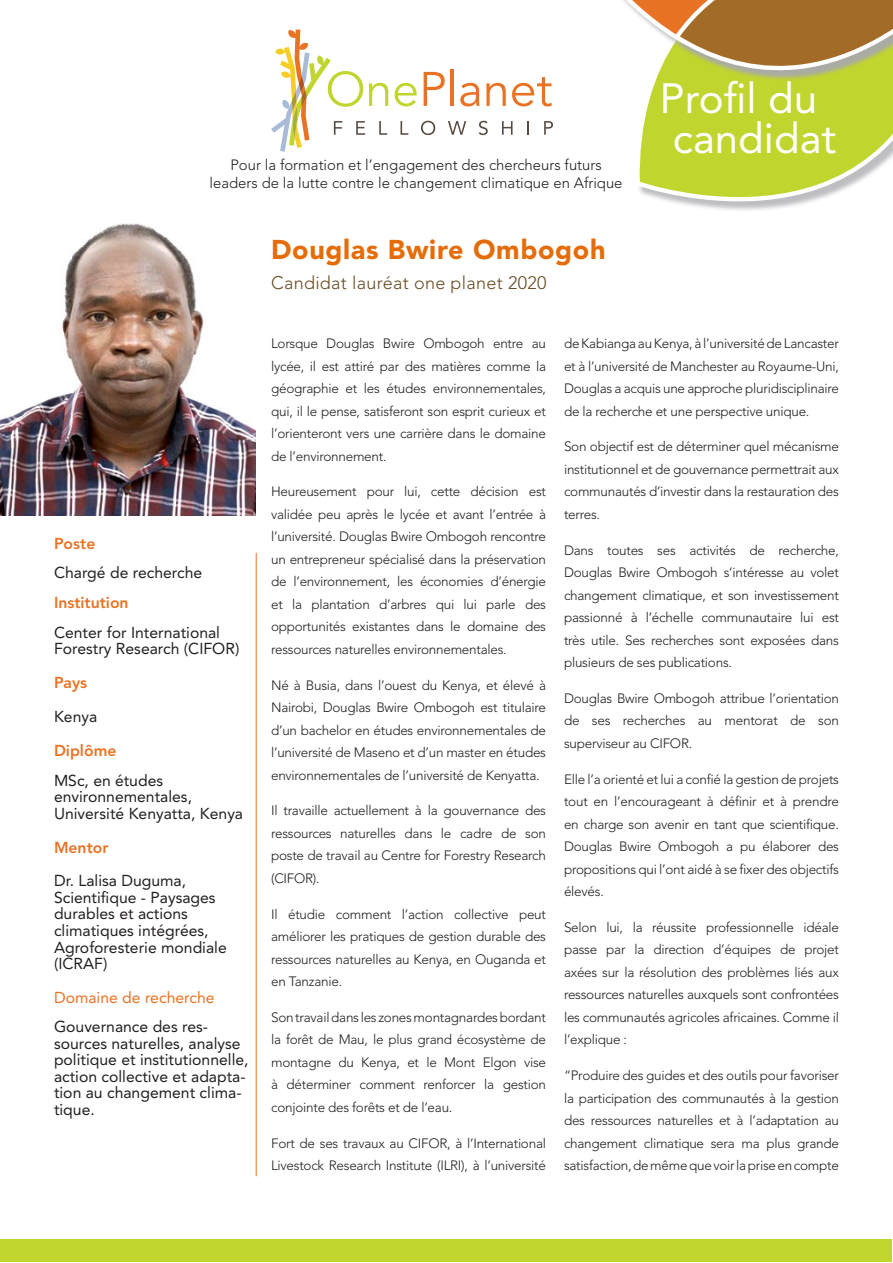
<style>
.page{position:relative;width:893px;height:1263px;background:#fff}
.page>*{position:absolute;margin:0;border:0;box-sizing:border-box;transform-origin:0 0}
.t1{font:42px "Avenir LT Std";color:#fff}
.t2{font:900 27px "Avenir LT Std";letter-spacing:.025em;color:#e56d09}
.t3{font:300 18px "Avenir LT Std";letter-spacing:.015em;color:#664b21}
.Body_Text{font:15.75px/16.5px "Avenir LT Std";color:#231f20}
.Body_Text-2{font:800 15.75px "Avenir LT Std";color:#e97324}
.Body_Text-3{font:15.75px "Avenir LT Std";color:#e97324}
.Body_Text_1{font:15.75px "Avenir LT Std";color:#231f20}
.Body_Text_1-2{font:800 15.75px "Avenir LT Std";color:#e97324}
.t4{font:300 14.85px/17.9px "Avenir LT Std";color:#231f20;text-align:center}
.Body_Text_1-3{font:300 13.5px/22.5px "Avenir LT Std";letter-spacing:-.02em;color:#231f20;text-align:justify}
</style>
<div class="page">
<svg style="left:639px;top:184px;width:216px;height:26px"></svg>
<svg style="left:623px;top:0;width:270px;height:184px"></svg>
<svg style="left:671px;top:0;width:222px;height:92px;background:#b49740"></svg>
<img style="left:0;top:223px;width:255px;height:293px">
<svg style="left:528px;top:121px;width:1px;height:14px"></svg>
<svg style="left:395px;top:83px;width:22px;height:23px"></svg>
<svg style="left:424px;top:72px;width:21px;height:34px"></svg>
<hr style="left:451px;top:70px;width:3px;height:36px;background:#e97324">
<svg style="left:460px;top:83px;width:19px;height:23px"></svg>
<svg style="left:486px;top:83px;width:20px;height:23px"></svg>
<svg style="left:512px;top:77px;width:40px;height:29px"></svg>
<svg style="left:271px;top:30px;width:117px;height:122px"></svg>
<svg style="left:400px;top:121px;width:8px;height:14px"></svg>
<svg style="left:421px;top:121px;width:14px;height:14px"></svg>
<svg style="left:448px;top:121px;width:18px;height:14px"></svg>
<svg style="left:479px;top:121px;width:9px;height:14px"></svg>
<svg style="left:502px;top:121px;width:11px;height:14px"></svg>
<svg style="left:544px;top:121px;width:9px;height:14px"></svg>
<hr style="left:256px;top:553px;width:1px;height:623px;background:#e97324">
<div style="left:1px;top:1239px;width:891px;height:23px;background:#c1d52f"></div>
<p class="t1" style="left:660px;top:74px;width:159px">Profil du</p>
<p class="t4" style="left:210px;top:156px;width:414px">Pour la formation et l’engagement des chercheurs futurs leaders de la lutte contre le changement climatique en Afrique</p>
<p class="t2" style="left:271px;top:233px;width:336px">Douglas Bwire Ombogoh</p>
<p class="t3" style="left:271px;top:272px;width:277px">Candidat lauréat one planet 2020</p>
<p class="t1" style="left:673px;top:114px;width:165px">candidat</p>
<p class="Body_Text-2" style="left:54px;top:534px;width:43px">Poste</p>
<p class="Body_Text_1" style="left:54px;top:564px;width:150px">Chargé de recherche</p>
<p class="Body_Text_1-2" style="left:54px;top:593px;width:76px">Institution</p>
<p class="Body_Text" style="left:54px;top:624px;width:187px">Center for International<br>Forestry Research (CIFOR)</p>
<p class="Body_Text-2" style="left:54px;top:673px;width:35px">Pays</p>
<p class="Body_Text" style="left:54px;top:709px;width:45px">Kenya</p>
<p class="Body_Text-2" style="left:54px;top:741px;width:64px">Diplôme</p>
<p class="Body_Text" style="left:54px;top:772px;width:191px">MSc, en études environnementales,<br>Université Kenyatta, Kenya</p>
<p class="Body_Text-2" style="left:54px;top:838px;width:56px">Mentor</p>
<p class="Body_Text" style="left:54px;top:873px;width:174px">Dr. Lalisa Duguma,<br>Scientifique - Paysages durables et actions climatiques intégrées,<br>Agroforesterie mondiale (ICRAF)</p>
<p class="Body_Text-3" style="left:54px;top:988px;width:162px">Domaine de recherche</p>
<p class="Body_Text" style="left:54px;top:1019px;width:196px">Gouvernance des res&shy;sources naturelles, analyse politique et institutionnelle, action collective et adapta&shy;tion au changement clima&shy;tique.</p>
<p class="Body_Text_1-3" style="left:271px;top:332px;width:276px">Lorsque Douglas Bwire Ombogoh entre au lycée, il est attiré par des matières comme la géographie et les études environnementales, qui, il le pense, satisferont son esprit curieux et l’orienteront vers une carrière dans le domaine de l’environnement.</p>
<p class="Body_Text_1-3" style="left:271px;top:480px;width:276px">Heureusement pour lui, cette décision est validée peu après le lycée et avant l’entrée à l’université. Douglas Bwire Ombogoh rencontre un entrepreneur spécialisé dans la préservation de l’environnement, les économies d’énergie et la plantation d’arbres qui lui parle des opportunités existantes dans le domaine des ressources naturelles environnementales.</p>
<p class="Body_Text_1-3" style="left:271px;top:674px;width:276px">Né à Busia, dans l’ouest du Kenya, et élevé à Nairobi, Douglas Bwire Ombogoh est titulaire d’un bachelor en études environnementales de l’université de Maseno et d’un master en études environnementales de l’université de Kenyatta.</p>
<p class="Body_Text_1-3" style="left:271px;top:799px;width:276px">Il travaille actuellement à la gouvernance des ressources naturelles dans le cadre de son poste de travail au Centre for Forestry Research (CIFOR).</p>
<p class="Body_Text_1-3" style="left:271px;top:903px;width:276px">Il étudie comment l’action collective peut améliorer les pratiques de gestion durable des ressources naturelles au Kenya, en Ouganda et en Tanzanie.</p>
<p class="Body_Text_1-3" style="left:271px;top:1006px;width:276px">Son travail dans les zones montagnardes bordant la forêt de Mau, le plus grand écosystème de montagne du Kenya, et le Mont Elgon vise à déterminer comment renforcer la gestion conjointe des forêts et de l’eau.</p>
<p class="Body_Text_1-3" style="left:271px;top:1132px;width:276px">Fort de ses travaux au CIFOR, à l’International<br>Livestock Research Institute (ILRI), à l’université</p>
<p class="Body_Text_1-3" style="left:564px;top:332px;width:276px">de Kabianga au Kenya, à l’université de Lancaster et à l’université de Manchester au Royaume-Uni, Douglas a acquis une approche pluridisciplinaire de la recherche et une perspective unique.</p>
<p class="Body_Text_1-3" style="left:564px;top:435px;width:276px">Son objectif est de déterminer quel mécanisme institutionnel et de gouvernance permettrait aux communautés d’investir dans la restauration des terres.</p>
<p class="Body_Text_1-3" style="left:564px;top:539px;width:276px">Dans toutes ses activités de recherche, Douglas Bwire Ombogoh s’intéresse au volet changement climatique, et son investissement passionné à l’échelle communautaire lui est très utile. Ses recherches sont exposées dans plusieurs de ses publications.</p>
<p class="Body_Text_1-3" style="left:564px;top:687px;width:276px">Douglas Bwire Ombogoh attribue l’orientation de ses recherches au mentorat de son superviseur au CIFOR.</p>
<p class="Body_Text_1-3" style="left:564px;top:768px;width:276px">Elle l’a orienté et lui a confié la gestion de projets tout en l’encourageant à définir et à prendre en charge son avenir en tant que scientifique.<br>Douglas Bwire Ombogoh a pu élaborer des propositions qui l’ont aidé à se fixer des objectifs élevés.</p>
<p class="Body_Text_1-3" style="left:564px;top:916px;width:276px">Selon lui, la réussite professionnelle idéale passe par la direction d’équipes de projet axées sur la résolution des problèmes liés aux ressources naturelles auxquels sont confrontées les communautés agricoles africaines. Comme il l’explique :</p>
<p class="Body_Text_1-3" style="left:564px;top:1064px;width:276px">“Produire des guides et des outils pour favoriser la participation des communautés à la gestion des ressources naturelles et à l’adaptation au changement climatique sera ma plus grande satisfaction, de même que voir la prise en compte</p>
</div>
